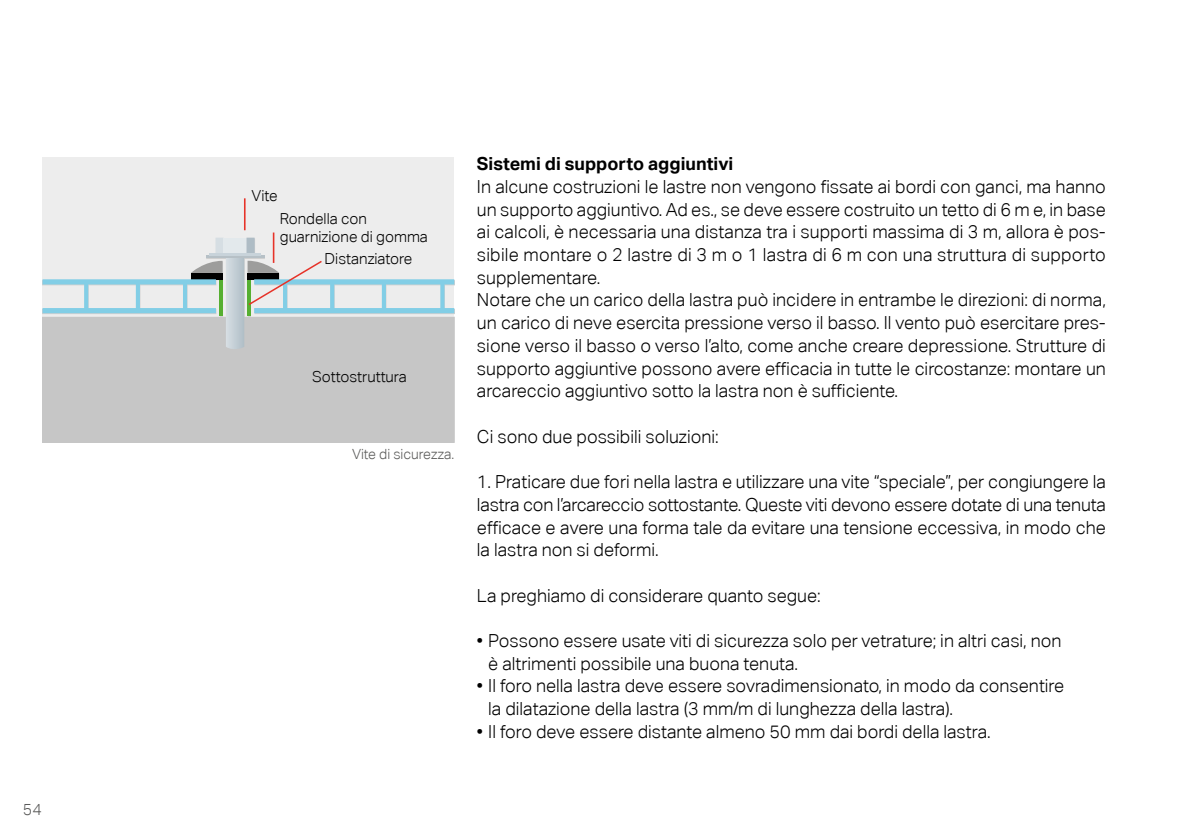
<style>
.page{position:relative;width:1191px;height:840px;background:#fff}
.page>*{position:absolute;margin:0;border:0;box-sizing:border-box;transform-origin:0 0}
.t1{font:300 18px/22.6px "Aktiv Grotesk";color:#000}
.t2{font:700 18px "Aktiv Grotesk";color:#000}
.t3{font:300 16px "Aktiv Grotesk";color:#5a5a59}
.t4{font:300 15.2px/18.2px "Aktiv Grotesk";color:#000}
.t5{font:300 14px "Aktiv Grotesk";color:#5a5a59}
</style>
<div class="page">
<div style="left:43px;top:157px;width:411px;height:285px;background:#ededed"></div>
<div style="left:43px;top:316px;width:411px;height:126px;background:#c6c6c6"></div>
<hr style="left:244px;top:198px;width:1px;height:32px;background:#e63329">
<hr style="left:273px;top:232px;width:1px;height:31px;background:#e63329">
<svg style="left:43px;top:237px;width:411px;height:112px"></svg>
<p class="t3" style="left:23px;top:800px;width:21px">54</p>
<p class="t4" style="left:252px;top:187px;width:28px">Vite</p>
<p class="t4" style="left:280px;top:209px;width:150px">Rondella con guarnizione di gomma</p>
<p class="t4" style="left:325px;top:249px;width:89px">Distanziatore</p>
<p class="t4" style="left:312px;top:367px;width:96px">Sottostruttura</p>
<p class="t5" style="left:352px;top:446px;width:104px">Vite di sicurezza.</p>
<p class="t2" style="left:477px;top:153px;width:258px">Sistemi di supporto aggiuntivi</p>
<p class="t1" style="left:477px;top:175px;width:630px">In alcune costruzioni le lastre non vengono fissate ai bordi con ganci, ma hanno un supporto aggiuntivo. Ad es., se deve essere costruito un tetto di 6 m e, in base ai calcoli, è necessaria una distanza tra i supporti massima di 3 m, allora è pos&shy;sibile montare o 2 lastre di 3 m o 1 lastra di 6 m con una struttura di supporto supplementare.<br>Notare che un carico della lastra può incidere in entrambe le direzioni: di norma, un carico di neve esercita pressione verso il basso. Il vento può esercitare pres&shy;sione verso il basso o verso l’alto, come anche creare depressione. Strutture di supporto aggiuntive possono avere efficacia in tutte le circostanze: montare un arcareccio aggiuntivo sotto la lastra non è sufficiente.</p>
<p class="t1" style="left:477px;top:425px;width:243px">Ci sono due possibili soluzioni:</p>
<p class="t1" style="left:477px;top:470px;width:630px;text-align:justify">1. Praticare due fori nella lastra e utilizzare una vite “speciale”, per congiungere la lastra con l’arcareccio sottostante. Queste viti devono essere dotate di una tenuta efficace e avere una forma tale da evitare una tensione eccessiva, in modo che la lastra non si deformi.</p>
<p class="t1" style="left:477px;top:583px;width:345px">La preghiamo di considerare quanto segue:</p>
<p class="t1" style="left:488px;top:629px;width:575px;text-indent:-11px">• Possono essere usate viti di sicurezza solo per vetrature; in altri casi, non è altrimenti possibile una buona tenuta.</p>
<p class="t1" style="left:488px;top:674px;width:577px;text-indent:-11px">• Il foro nella lastra deve essere sovradimensionato, in modo da consentire la dilatazione della lastra (3 mm/m di lunghezza della lastra).</p>
<p class="t1" style="left:477px;top:719px;width:515px">• Il foro deve essere distante almeno 50 mm dai bordi della lastra.</p>
</div>
